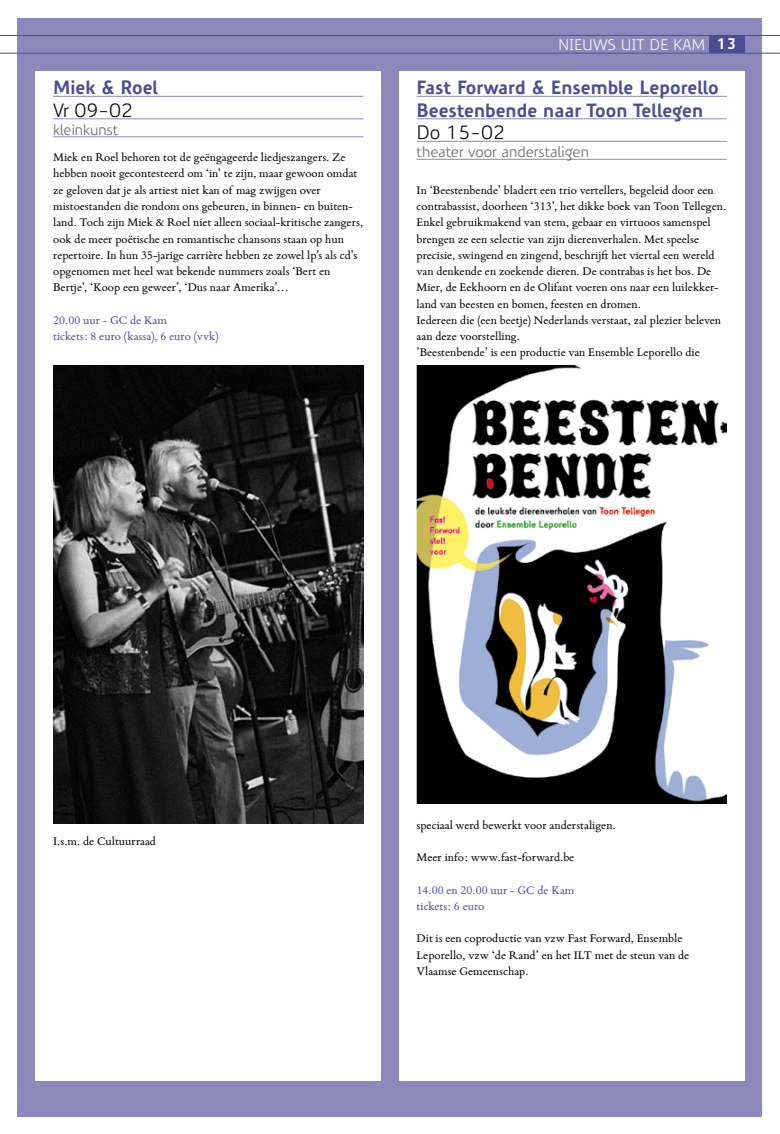
<style>
.page{position:relative;width:780px;height:1134px;background:#fff}
.page>*{position:absolute;margin:0;border:0;box-sizing:border-box;transform-origin:0 0}
.t1{font:700 18.75px/22.5px "Precious Sans";color:#4c4c95}
.t2{font:18.75px "Precious Sans";color:#000}
.t3{font:15px "Precious Sans";color:#646567}
.t4{font:15px "Precious Sans";color:#fff}
.t5{font:12.5px/16.2px "Bembo Book MT Pro";color:#000}
.t6{font:12.5px/16.2px "Bembo Book MT Pro";color:#4c4c95}
.s1{font-weight:700}
</style>
<div class="page">
<div style="left:18px;top:18px;width:744px;height:1099px;background:#8d88bb"></div>
<div style="left:709px;top:35px;width:35px;height:18px;background:#4c4c95"></div>
<hr style="left:0;top:35px;width:780px;height:1px;background:#4c4c95">
<hr style="left:0;top:53px;width:780px;height:1px;background:#4c4c95">
<div style="left:35px;top:71px;width:346px;height:1009px;background:#fff"></div>
<hr style="left:53px;top:96px;width:310px;height:1px;background:#8d88bb">
<hr style="left:53px;top:119px;width:310px;height:1px;background:#8d88bb">
<hr style="left:53px;top:137px;width:310px;height:1px;background:#8d88bb">
<img style="left:53px;top:365px;width:310px;height:458px">
<div style="left:399px;top:71px;width:345px;height:1009px;background:#fff"></div>
<hr style="left:416px;top:96px;width:310px;height:1px;background:#8d88bb">
<hr style="left:416px;top:119px;width:310px;height:1px;background:#8d88bb">
<hr style="left:416px;top:141px;width:310px;height:1px;background:#8d88bb">
<hr style="left:416px;top:159px;width:310px;height:1px;background:#8d88bb">
<img style="left:416px;top:365px;width:310px;height:438px">
<h1 class="t1" style="left:53px;top:76px;width:107px">Miek &amp; Roel</h1>
<h1 class="t2" style="left:53px;top:98px;width:81px">Vr 09-02</h1>
<p class="t3" style="left:53px;top:120px;width:67px">kleinkunst</p>
<p class="t5" style="left:53px;top:149px;width:311px">Miek en Roel behoren tot de geëngageerde liedjeszangers. Ze hebben nooit gecontesteerd om ‘in’ te zijn, maar gewoon omdat ze geloven dat je als artiest niet kan of mag zwijgen over mistoestanden die rondom ons gebeuren, in binnen- en buiten&shy;land. Toch zijn Miek &amp; Roel niet alleen sociaal-kritische zangers, ook de meer poëtische en romantische chansons staan op hun repertoire. In hun 35-jarige carrière hebben ze zowel lp’s als cd’s opgenomen met heel wat bekende nummers zoals ‘Bert en Bertje’, ‘Koop een geweer’, ‘Dus naar Amerika’…</p>
<p class="t6" style="left:53px;top:311px;width:167px">20.00 uur - GC de Kam<br>tickets: 8 euro (kassa), 6 euro (vvk)</p>
<p class="t4" style="left:558px;top:35px;width:11px">nieuws</p>
<p class="t4" style="left:621px;top:35px;width:9px">uit</p>
<p class="t4" style="left:649px;top:35px;width:88px">de KAM <span class="s1">13</span></p>
<h1 class="t1" style="left:416px;top:76px;width:303px">Fast Forward &amp; Ensemble Leporello<br>Beestenbende naar Toon Tellegen</h1>
<h1 class="t2" style="left:416px;top:120px;width:90px">Do 15-02</h1>
<p class="t3" style="left:416px;top:142px;width:174px">theater voor anderstaligen</p>
<p class="t5" style="left:416px;top:181px;width:311px">In ‘Beestenbende’ bladert een trio vertellers, begeleid door een contrabassist, doorheen ‘313’, het dikke boek van Toon Tellegen.<br>Enkel gebruikmakend van stem, gebaar en virtuoos samenspel brengen ze een selectie van zijn dierenverhalen. Met speelse precisie, swingend en zingend, beschrijft het viertal een wereld van denkende en zoekende dieren. De contrabas is het bos. De Mier, de Eekhoorn en de Olifant voeren ons naar een luilekker&shy;land van beesten en bomen, feesten en dromen.<br>Iedereen die (een beetje) Nederlands verstaat, zal plezier beleven aan deze voorstelling.<br>’Beestenbende’ is een productie van Ensemble Leporello die</p>
<p class="t5" style="left:53px;top:832px;width:104px">I.s.m. de Cultuurraad</p>
<p class="t5" style="left:416px;top:816px;width:201px">speciaal werd bewerkt voor anderstaligen.</p>
<p class="t5" style="left:416px;top:848px;width:159px">Meer info: www.fast-forward.be</p>
<p class="t6" style="left:416px;top:881px;width:159px">14.00 en 20.00 uur - GC de Kam tickets: 6 euro</p>
<p class="t5" style="left:416px;top:930px;width:274px">Dit is een coproductie van vzw Fast Forward, Ensemble<br>Leporello, vzw ‘de Rand’ en het ILT met de steun van de<br>Vlaamse Gemeenschap.</p>
</div>
